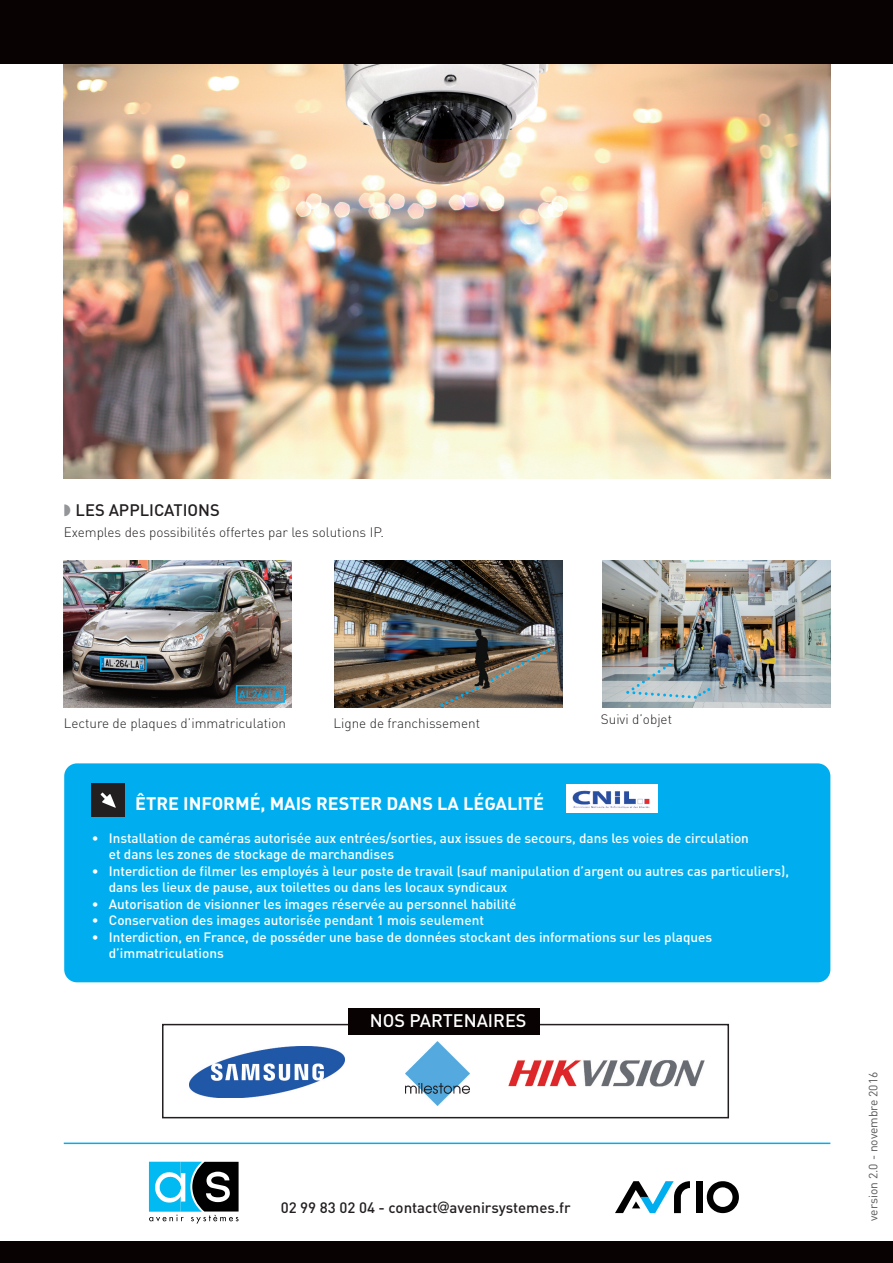
<style>
.page{position:relative;width:893px;height:1263px;background:#fff}
.page>*{position:absolute;margin:0;border:0;box-sizing:border-box;transform-origin:0 0}
.t1{font:700 18px "DIN";color:#fff}
.t2{font:500 18px "DIN";color:#fff}
.t3{font:500 16.5px "DIN";color:#231f20}
.t4{font:500 15px "DIN";color:#231f20}
.t5{font:500 13.5px/16.5px "DIN";color:#fff}
.t6{font:300 13.5px "DIN";color:#231f20}
.t7{font:12px "DIN";color:#57585a}
.t8{font:500 10.5px "DIN";color:#00aeef}
.s1{font-family:"Futura";font-weight:400}
</style>
<div class="page">
<img style="left:64px;top:64px;width:766px;height:414px">
<div style="left:0;top:1242px;width:893px;height:21px;background:#080302"></div>
<hr style="left:64px;top:1142px;width:766px;height:2px;background:#00aeef">
<svg style="left:149px;top:1162px;width:90px;height:61px"></svg>
<div style="left:696px;top:1181px;width:6px;height:32px;background:#000"></div>
<svg style="left:707px;top:1181px;width:32px;height:32px"></svg>
<svg style="left:615px;top:1181px;width:75px;height:32px"></svg>
<div style="left:0;top:0;width:893px;height:64px;background:#080302"></div>
<div style="left:162px;top:1024px;width:567px;height:94px;border:2px solid #231f20"></div>
<div style="left:349px;top:1008px;width:191px;height:27px;background:#080302"></div>
<img style="left:189px;top:1047px;width:155px;height:51px">
<img style="left:405px;top:1041px;width:64px;height:64px">
<img style="left:508px;top:1060px;width:196px;height:27px">
<img style="left:64px;top:560px;width:228px;height:148px">
<img style="left:334px;top:560px;width:228px;height:148px">
<div style="left:100px;top:656px;width:47px;height:16px;border:2px solid #00aeef"></div>
<div style="left:236px;top:685px;width:49px;height:18px;border:2px solid #00aeef"></div>
<svg style="left:438px;top:685px;width:41px;height:23px"></svg>
<svg style="left:488px;top:647px;width:62px;height:37px;background:#80715f"></svg>
<img style="left:602px;top:560px;width:228px;height:148px">
<div style="left:64px;top:763px;width:766px;height:219px;background:#00aeef;border-radius:13px"></div>
<div style="left:92px;top:784px;width:33px;height:33px;background:#231f20"></div>
<svg style="left:101px;top:793px;width:15px;height:15px"></svg>
<svg style="left:625px;top:660px;width:85px;height:41px;background:#9daeb5"></svg>
<img style="left:566px;top:784px;width:92px;height:28px">
<p class="t3" style="left:76px;top:500px;width:146px">LES APPLICATIONS</p>
<p class="t6" style="left:64px;top:524px;width:322px">Exemples des possibilités offertes par les solutions IP.</p>
<p class="t8" style="left:239px;top:688px;width:43px">AL264LA</p>
<p class="t6" style="left:64px;top:715px;width:224px">Lecture de plaques d’immatriculation</p>
<p class="t6" style="left:333px;top:715px;width:148px">Ligne de franchissement</p>
<p class="t6" style="left:601px;top:711px;width:73px">Suivi d’objet</p>
<h1 class="t1" style="left:135px;top:793px;width:410px">ÊTRE INFORMÉ, MAIS RESTER DANS LA LÉGALITÉ</h1>
<p class="t5" style="left:109px;top:829px;width:642px;text-indent:-17px">• Installation de caméras autorisée aux entrées/sorties, aux issues de secours, dans les voies de circulation et dans les zones de stockage de marchandises</p>
<p class="t5" style="left:109px;top:862px;width:682px;text-indent:-17px">• Interdiction de filmer les employés à leur poste de travail (sauf manipulation d’argent ou autres cas particuliers), dans les lieux de pause, aux toilettes ou dans les locaux syndicaux</p>
<p class="t5" style="left:92px;top:895px;width:426px">• Autorisation de visionner les images réservée au personnel habilité</p>
<p class="t5" style="left:92px;top:912px;width:394px">• Conservation des images autorisée pendant 1 mois seulement</p>
<p class="t5" style="left:109px;top:928px;width:605px;text-indent:-17px">• Interdiction, en France, de posséder une base de données stockant des informations sur les plaques d’immatriculations</p>
<h1 class="t2" style="left:370px;top:1010px;width:158px">NOS PARTENAIRES</h1>
<p class="t4" style="left:281px;top:1198px;width:291px">02 99 83 02 04 - contact<span class="s1">@</span>avenirsystemes.fr</p>
<p class="t7" style="left:866px;top:1221px;width:151px;rotate:-90deg">version 2.0 - novembre 2016</p>
</div>
